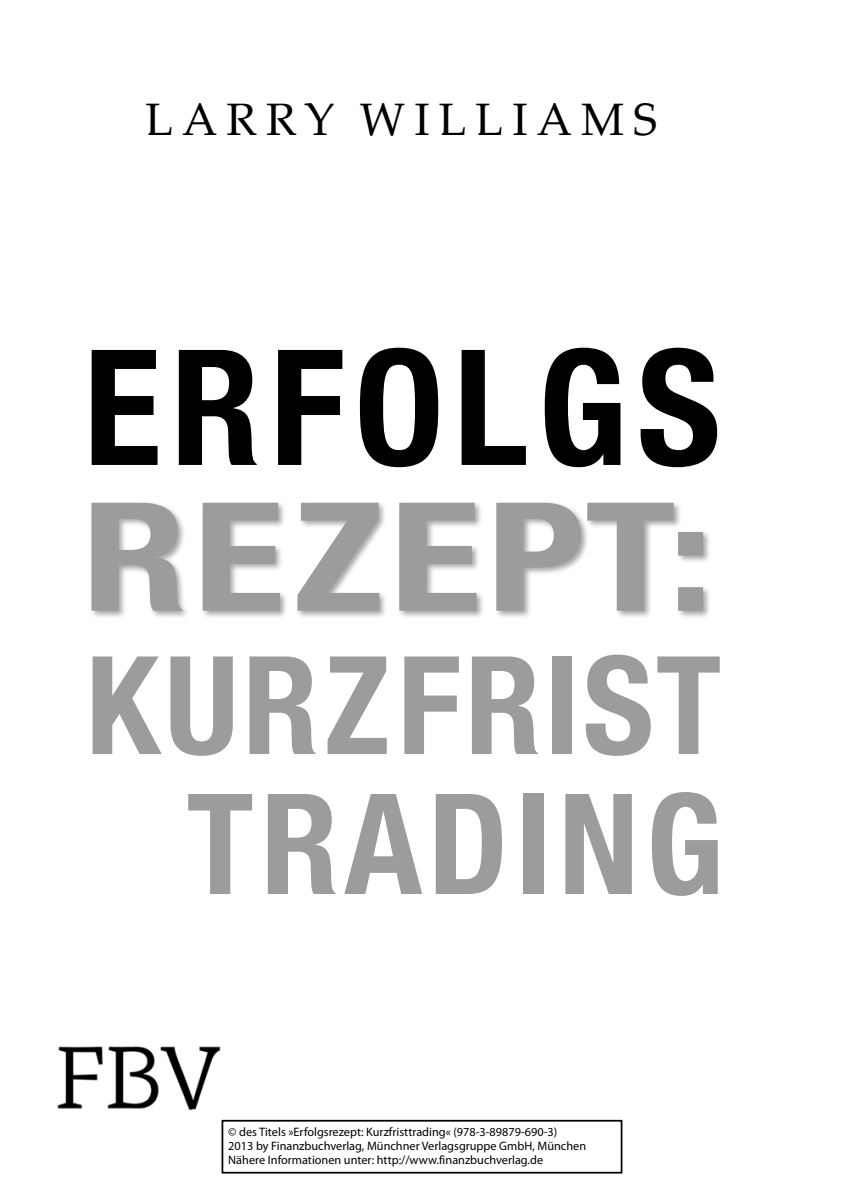
<style>
.page{position:relative;width:844px;height:1191px;background:#fff}
.page>*{position:absolute;margin:0;border:0;box-sizing:border-box;transform-origin:0 0}
.t1{font:700 condensed 161px "Helvetica Neue LT Std";letter-spacing:.06em;color:#000}
.t2{font:700 condensed 151.2px "Helvetica Neue LT Std";letter-spacing:.03em;color:#9c9c9d;scale:1.25 1}
.t3{font:700 condensed 140px "Helvetica Neue LT Std";letter-spacing:.05em;color:#9c9c9d}
.t4{font:700 condensed 136.5px "Helvetica Neue LT Std";letter-spacing:.03em;color:#9c9c9d}
.t5{font:45.5px "Palatino Linotype";letter-spacing:.2em;color:#000}
.t6{font:12.25px/14px "Myriad Pro";color:#000}
</style>
<div class="page">
<div style="left:90px;top:501px;width:621px;height:118px;background:#000;opacity:.35"></div>
<img style="left:57px;top:1046px;width:164px;height:65px">
<div style="left:221px;top:1119px;width:401px;height:54px;border:2px solid #000"></div>
<p class="t5" style="left:145px;top:87px;width:513px">LARRY WILLIAMS</p>
<p class="t1" style="left:84px;top:310px;width:638px">ERFOLGS</p>
<p class="t2" style="left:82px;top:465px;width:506px">REZEPT:</p>
<p class="t4" style="left:86px;top:623px;width:637px">KURZFRIST</p>
<p class="t3" style="left:186px;top:759px;width:538px">TRADING</p>
<p class="t6" style="left:228px;top:1124px;width:359px">© des Titels »Erfolgsrezept: Kurzfristtrading« (978-3-89879-690-3)<br>2013 by Finanzbuchverlag, Münchner Verlagsgruppe GmbH, München<br>Nähere Informationen unter: http://www.finanzbuchverlag.de</p>
</div>
